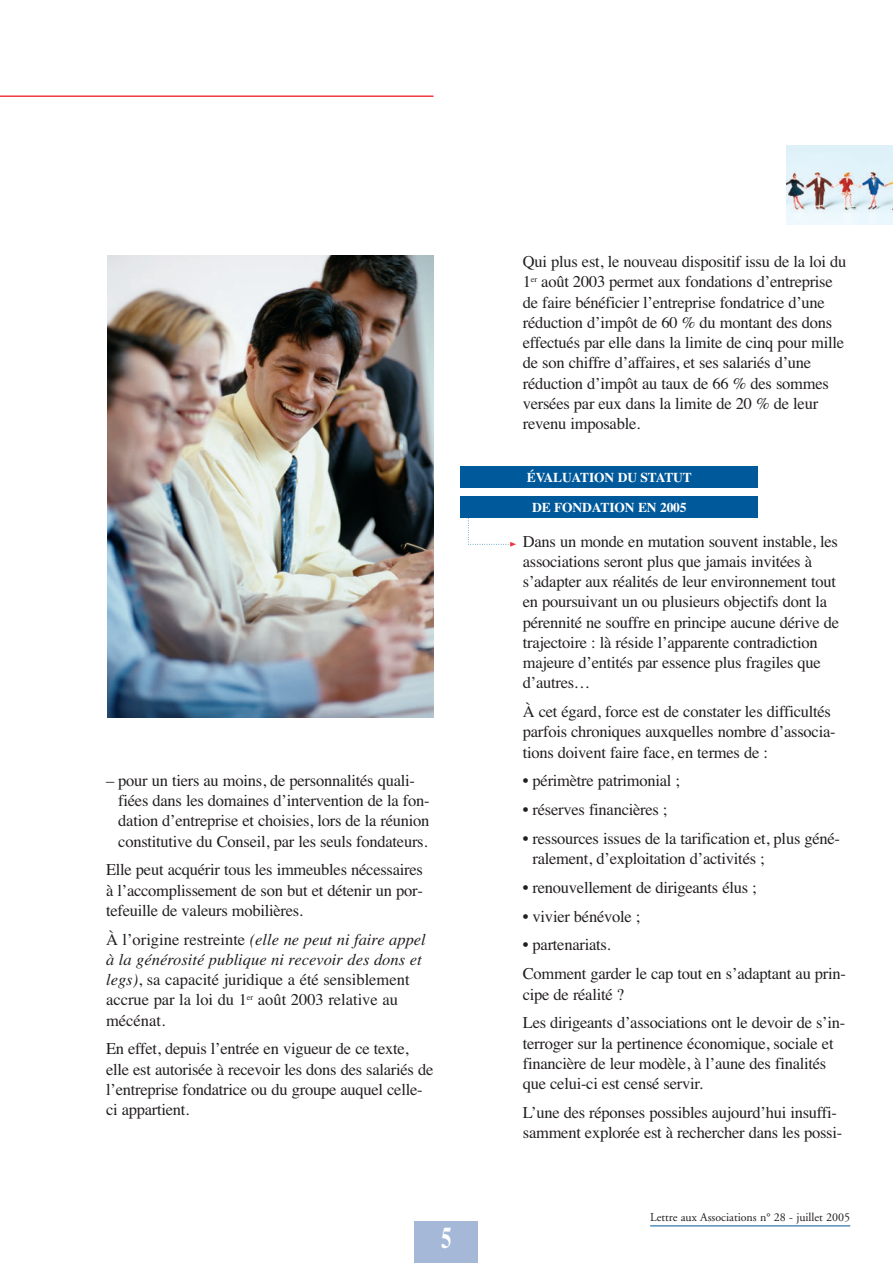
<style>
.page{position:relative;width:893px;height:1263px;background:#fff}
.page>*{position:absolute;margin:0;border:0;box-sizing:border-box;transform-origin:0 0}
.t1{font:700 30px "Times";color:#fff;scale:.7 1}
.t2{font:16.5px/20.2px "Times";letter-spacing:-.015em;color:#231f20}
.t3{font:700 13.5px "Times";letter-spacing:-.01em;color:#fff}
.t4{font:12px "Adobe Garamond";color:#231f20}
.s1{font-style:italic}
</style>
<div class="page">
<div style="left:461px;top:497px;width:297px;height:21px;background:#00599a"></div>
<div style="left:461px;top:467px;width:297px;height:21px;background:#00599a"></div>
<div style="left:414px;top:1221px;width:64px;height:42px;background:#a5b8d8"></div>
<hr style="left:650px;top:1225px;width:200px;height:1px;background:#00599a">
<hr style="left:0;top:95px;width:433px;height:2px;background:#ee3a41">
<img style="left:786px;top:145px;width:107px;height:79px">
<img style="left:107px;top:256px;width:327px;height:461px">
<svg style="left:468px;top:518px;width:48px;height:29px"></svg>
<p class="t2" style="left:118px;top:772px;width:313px;text-indent:-12px">– pour un tiers au moins, de personnalités quali&shy;fiées dans les domaines d’intervention de la fon&shy;dation d’entreprise et choisies, lors de la réunion constitutive du Conseil, par les seuls fondateurs.</p>
<p class="t2" style="left:106px;top:861px;width:318px;text-align:justify">Elle peut acquérir tous les immeubles nécessaires à l’accomplissement de son but et détenir un por&shy;tefeuille de valeurs mobilières.</p>
<p class="t2" style="left:106px;top:930px;width:321px">À l’origine restreinte <span class="s1">(elle ne peut ni faire appel à la générosité publique ni recevoir des dons et legs)</span>, sa capacité juridique a été sensiblement accrue par la loi du 1<sup>er</sup> août 2003 relative au mécénat.</p>
<p class="t2" style="left:106px;top:1040px;width:329px">En effet, depuis l’entrée en vigueur de ce texte, elle est autorisée à recevoir les dons des salariés de l’entreprise fondatrice ou du groupe auquel celle&shy;ci appartient.</p>
<h1 class="t1" style="left:441px;top:1227px;width:17px">5</h1>
<p class="t2" style="left:523px;top:253px;width:325px">Qui plus est, le nouveau dispositif issu de la loi du 1<sup>er</sup> août 2003 permet aux fondations d’entreprise de faire bénéficier l’entreprise fondatrice d’une réduction d’impôt de 60 % du montant des dons effectués par elle dans la limite de cinq pour mille de son chiffre d’affaires, et ses salariés d’une réduction d’impôt au taux de 66 % des sommes versées par eux dans la limite de 20 % de leur revenu imposable.</p>
<p class="t3" style="left:527px;top:473px;width:167px">ÉVALUATION DU STATUT</p>
<p class="t3" style="left:532px;top:503px;width:156px">DE FONDATION EN 2005</p>
<p class="t2" style="left:523px;top:532px;width:318px">Dans un monde en mutation souvent instable, les associations seront plus que jamais invitées à s’adapter aux réalités de leur environnement tout en poursuivant un ou plusieurs objectifs dont la pérennité ne souffre en principe aucune dérive de trajectoire : là réside l’apparente contradiction majeure d’entités par essence plus fragiles que d’autres…</p>
<p class="t2" style="left:523px;top:703px;width:314px">À cet égard, force est de constater les difficultés parfois chroniques auxquelles nombre d’associa&shy;tions doivent faire face, en termes de :</p>
<p class="t2" style="left:523px;top:772px;width:159px">• périmètre patrimonial ;</p>
<p class="t2" style="left:523px;top:801px;width:146px">• réserves financières ;</p>
<p class="t2" style="left:533px;top:830px;width:309px;text-indent:-10px">• ressources issues de la tarification et, plus géné&shy;ralement, d’exploitation d’activités ;</p>
<p class="t2" style="left:523px;top:879px;width:236px">• renouvellement de dirigeants élus ;</p>
<p class="t2" style="left:523px;top:908px;width:119px">• vivier bénévole ;</p>
<p class="t2" style="left:523px;top:932px;width:325px;line-height:28.8px">• partenariats.<br>Comment garder le cap tout en s’adaptant au prin-</p>
<p class="t2" style="left:523px;top:981px;width:324px;line-height:28.8px">cipe de réalité ?<br>Les dirigeants d’associations ont le devoir de s’in-</p>
<p class="t2" style="left:523px;top:1034px;width:312px">terroger sur la pertinence économique, sociale et financière de leur modèle, à l’aune des finalités que celui-ci est censé servir.</p>
<p class="t2" style="left:523px;top:1104px;width:321px">L’une des réponses possibles aujourd’hui insuffi&shy;samment explorée est à rechercher dans les possi-</p>
<p class="t4" style="left:650px;top:1212px;width:202px">Lettre aux Associations n° 28 - juillet 2005</p>
</div>
